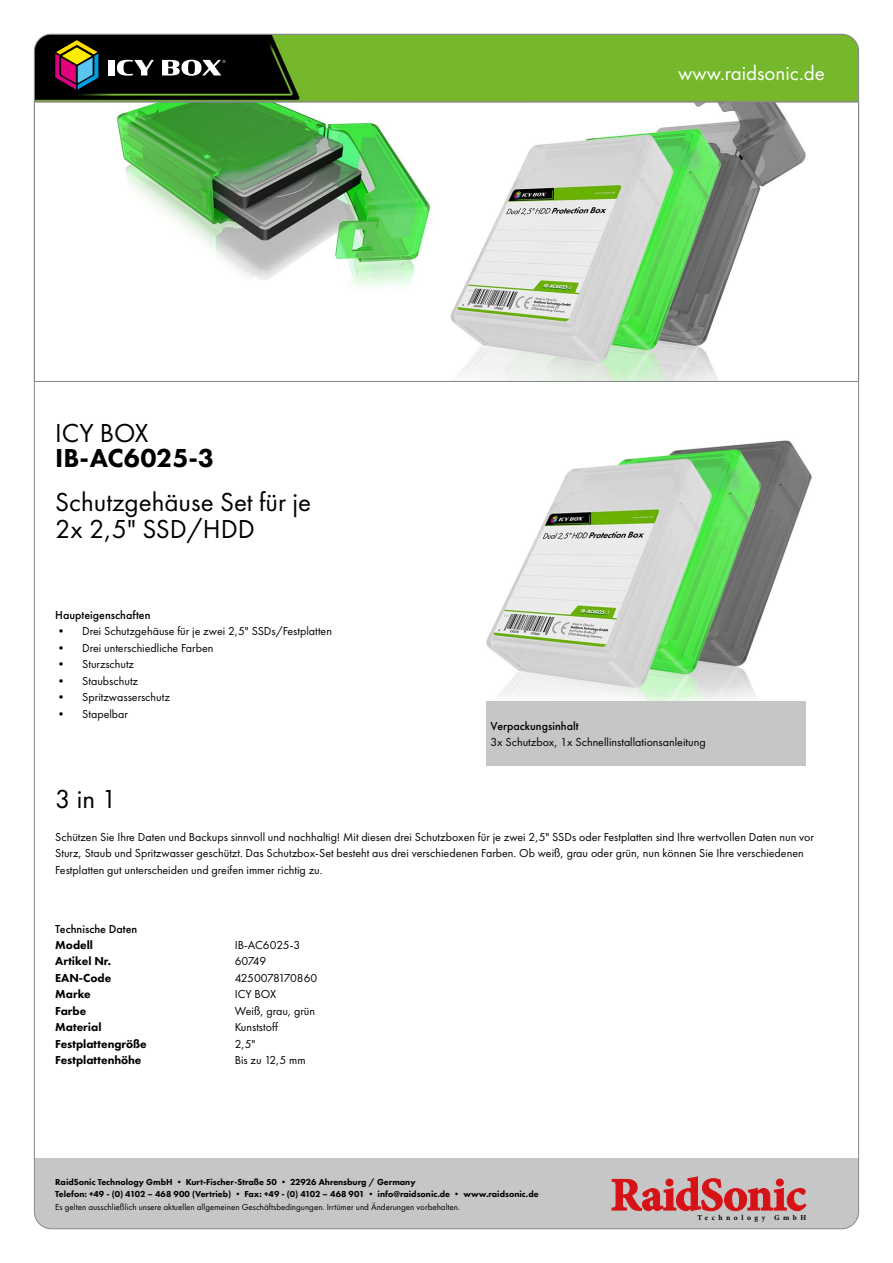
<style>
.page{position:relative;width:893px;height:1263px;background:#fff}
.page>*{position:absolute;margin:0;border:0;box-sizing:border-box;transform-origin:0 0}
.t1{font:27px/27px "Futura PT";color:#000}
.t2{font:800 27px "Futura PT";color:#000}
.t3{font:21px "Futura PT";color:#fff}
.t4{font:12px/16.5px "Futura PT";color:#000}
.t5{font:800 12px/16.5px "Futura PT";color:#000}
.t6{font:500 12px "Futura PT";color:#000}
.t7{font:800 9px/12px "Futura PT";color:#000}
.t8{font:9px "Futura PT";color:#000}
.t9{font:700 7.5px "Minion Pro";letter-spacing:.47em;color:#000}
</style>
<div class="page">
<svg style="left:36px;top:102px;width:821px;height:280px"></svg>
<img style="left:486px;top:440px;width:326px;height:261px">
<div style="left:34px;top:1159px;width:825px;height:70px;background:#c6c6c6"></div>
<svg style="left:612px;top:1176px;width:194px;height:35px"></svg>
<svg style="left:34px;top:34px;width:825px;height:68px;background:#5b8c24"></svg>
<div style="left:108px;top:60px;width:7px;height:15px;background:#fff"></div>
<svg style="left:117px;top:60px;width:37px;height:16px"></svg>
<svg style="left:162px;top:60px;width:64px;height:16px"></svg>
<svg style="left:55px;top:40px;width:43px;height:50px;background:#6a5147"></svg>
<div style="left:486px;top:701px;width:320px;height:64px;background:#c6c6c6"></div>
<h1 class="t1" style="left:55px;top:419px;width:95px">ICY BOX</h1>
<h1 class="t2" style="left:55px;top:441px;width:161px">IB-AC6025-3</h1>
<h1 class="t1" style="left:55px;top:488px;width:257px">Schutzgehäuse Set für je<br>2x 2,5" SSD/HDD</h1>
<p class="t6" style="left:55px;top:607px;width:97px">Haupteigenschaften</p>
<p class="t4" style="left:55px;top:623px;width:278px">• Drei Schutzgehäuse für je zwei 2,5" SSDs/Festplatten</p>
<p class="t4" style="left:55px;top:639px;width:160px">• Drei unterschiedliche Farben</p>
<p class="t4" style="left:55px;top:656px;width:80px">• Sturzschutz</p>
<p class="t4" style="left:55px;top:672px;width:84px">• Staubschutz</p>
<p class="t4" style="left:55px;top:689px;width:116px">• Spritzwasserschutz</p>
<p class="t4" style="left:55px;top:705px;width:74px">• Stapelbar</p>
<h2 class="t3" style="left:678px;top:60px;width:148px">www.raidsonic.de</h2>
<p class="t6" style="left:490px;top:718px;width:90px">Verpackungsinhalt</p>
<p class="t4" style="left:490px;top:734px;width:217px">3x Schutzbox, 1x Schnellinstallationsanleitung</p>
<h1 class="t1" style="left:55px;top:785px;width:63px">3 in 1</h1>
<p class="t4" style="left:55px;top:829px;width:760px">Schützen Sie Ihre Daten und Backups sinnvoll und nachhaltig! Mit diesen drei Schutzboxen für je zwei 2,5" SSDs oder Festplatten sind Ihre wertvollen Daten nun vor<br>Sturz, Staub und Spritzwasser geschützt. Das Schutzbox-Set besteht aus drei verschiedenen Farben. Ob weiß, grau oder grün, nun können Sie Ihre verschiedenen<br>Festplatten gut unterscheiden und greifen immer richtig zu.</p>
<p class="t6" style="left:55px;top:921px;width:84px">Technische Daten</p>
<p class="t5" style="left:55px;top:936px;width:93px">Modell<br>Artikel Nr.<br>EAN-Code<br>Marke<br>Farbe<br>Material<br>Festplattengröße<br>Festplattenhöhe</p>
<p class="t4" style="left:235px;top:936px;width:84px">IB-AC6025-3<br>60749<br>4250078170860<br>ICY BOX<br>Weiß, grau, grün<br>Kunststoff<br>2,5"<br>Bis zu 12,5 mm</p>
<p class="t7" style="left:55px;top:1175px;width:485px">RaidSonic Technology GmbH • Kurt-Fischer-Straße 50 • 22926 Ahrensburg / Germany<br>Telefon: +49 - (0) 4102 – 468 900 (Vertrieb) • Fax: +49 - (0) 4102 – 468 901 • info@raidsonic.de • www.raidsonic.de</p>
<p class="t8" style="left:55px;top:1202px;width:406px">Es gelten ausschließlich unsere aktuellen allgemeinen Geschäftsbedingungen. Irrtümer und Änderungen vorbehalten.</p>
<p class="t9" style="left:697px;top:1212px;width:110px">Technology GmbH</p>
</div>
